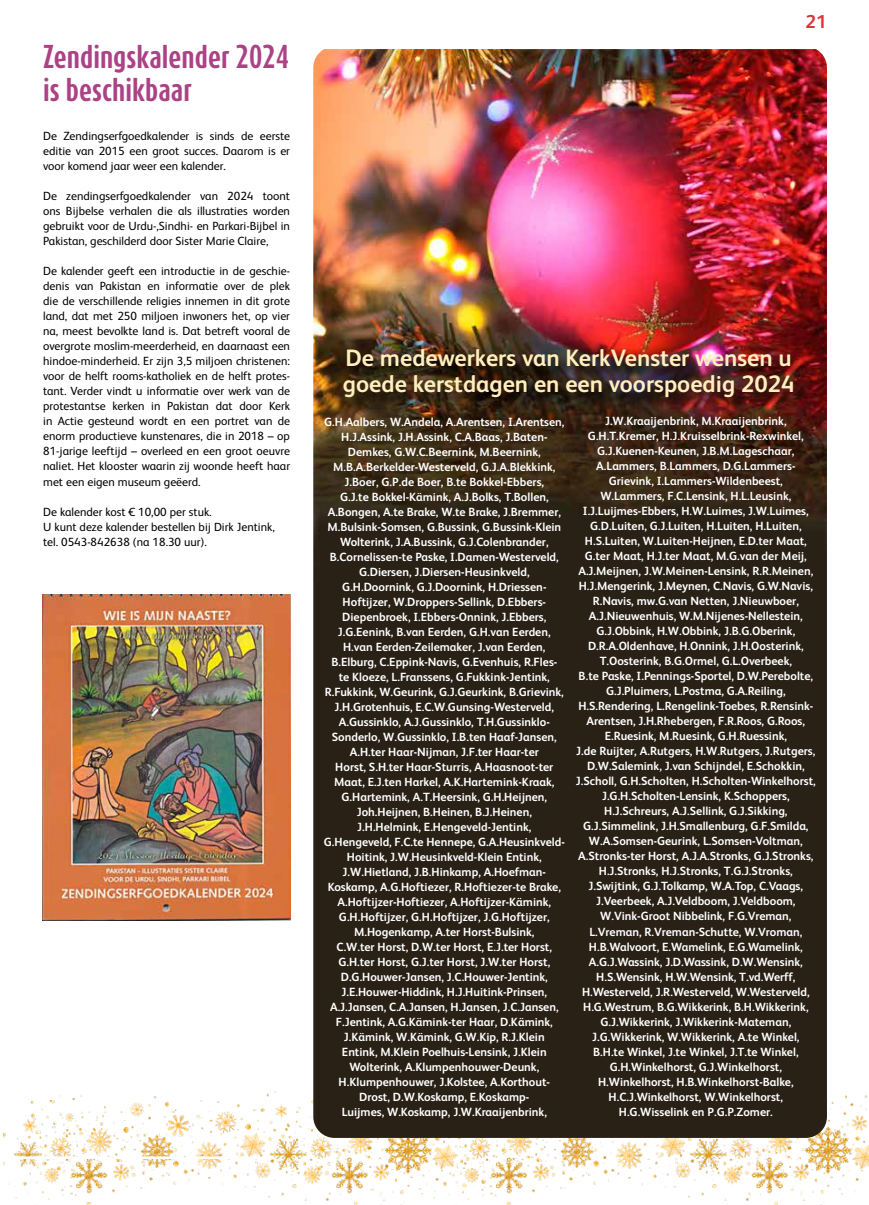
<style>
.page{position:relative;width:869px;height:1205px;background:#fff}
.page>*{position:absolute;margin:0;border:0;box-sizing:border-box;transform-origin:0 0}
.t1{font:700 27.5px/32.5px "Dax Compact";color:#aa4285}
.t2{font:700 23.75px/26.2px "FS Albert";color:#ffefbe}
.t3{font:700 18.75px "FS Albert";color:#de353a}
.t4{font:700 11.88px/15px "FS Albert";color:#fff;text-align:center}
.t5{font:11.88px/15px "FS Albert";color:#000;text-align:justify}
</style>
<div class="page">
<img style="left:3px;top:1091px;width:865px;height:114px">
<hr style="left:0;top:1156px;width:273px;height:3px;background:#fff">
<img style="left:313px;top:49px;width:513px;height:1089px">
<img style="left:43px;top:594px;width:248px;height:326px">
<div style="left:346px;top:351px;width:462px;height:61px;background:#000;opacity:.75"></div>
<h1 class="t1" style="left:43px;top:40px;width:247px">Zendingskalender 2024 is beschikbaar</h1>
<p class="t5" style="left:43px;top:128px;width:248px">De Zendingserfgoedkalender is sinds de eerste editie van 2015 een groot succes. Daarom is er voor komend jaar weer een kalender.</p>
<p class="t5" style="left:43px;top:188px;width:248px">De zendingserfgoedkalender van 2024 toont ons Bijbelse verhalen die als illustraties worden gebruikt voor de Urdu-,Sindhi- en Parkari-Bijbel in Pakistan, geschilderd door Sister Marie Claire,</p>
<p class="t5" style="left:43px;top:263px;width:248px">De kalender geeft een introductie in de geschie&shy;denis van Pakistan en informatie over de plek die de verschillende religies innemen in dit grote land, dat met 250 miljoen inwoners het, op vier na, meest bevolkte land is. Dat betreft vooral de overgrote moslim-meerderheid, en daarnaast een hindoe-minderheid. Er zijn 3,5 miljoen christenen: voor de helft rooms-katholiek en de helft protes&shy;tant. Verder vindt u informatie over werk van de protestantse kerken in Pakistan dat door Kerk in Actie gesteund wordt en een portret van de enorm productieve kunstenares, die in 2018 – op 81-jarige leeftijd – overleed en een groot oeuvre naliet. Het klooster waarin zij woonde heeft haar met een eigen museum geëerd.</p>
<p class="t5" style="left:43px;top:503px;width:233px;text-align:left">De kalender kost € 10,00 per stuk.<br>U kunt deze kalender bestellen bij Dirk Jentink, tel. 0543-842638 (na 18.30 uur).</p>
<h3 class="t3" style="left:805px;top:9px;width:23px">21</h3>
<h2 class="t2" style="left:343px;top:343px;width:453px">De medewerkers van KerkVenster wensen u goede kerstdagen en een voorspoedig 2024</h2>
<p class="t4" style="left:324px;top:413px;width:242px">G.H.Aalbers, W.Andela, A.Arentsen, I.Arentsen, H.J.Assink, J.H.Assink, C.A.Baas, J.Baten-Demkes, G.W.C.Beernink, M.Beernink, M.B.A.Berkelder-Westerveld, G.J.A.Blekkink, J.Boer, G.P.de Boer, B.te Bokkel-Ebbers,<br>G.J.te Bokkel-Kämink, A.J.Bolks, T.Bollen, A.Bongen, A.te Brake, W.te Brake, J.Bremmer, M.Bulsink-Somsen, G.Bussink, G.Bussink-Klein Wolterink, J.A.Bussink, G.J.Colenbrander, B.Cornelissen-te Paske, I.Damen-Westerveld, G.Diersen, J.Diersen-Heusinkveld, G.H.Doornink, G.J.Doornink, H.Driessen-Hoftijzer, W.Droppers-Sellink, D.Ebbers-Diepenbroek, I.Ebbers-Onnink, J.Ebbers, J.G.Eenink, B.van Eerden, G.H.van Eerden, H.van Eerden-Zeilemaker, J.van Eerden, B.Elburg, C.Eppink-Navis, G.Evenhuis, R.Fles-<br>te Kloeze, L.Franssens, G.Fukkink-Jentink, R.Fukkink, W.Geurink, G.J.Geurkink, B.Grievink, J.H.Grotenhuis, E.C.W.Gunsing-Westerveld, A.Gussinklo, A.J.Gussinklo, T.H.Gussinklo-Sonderlo, W.Gussinklo, I.B.ten Haaf-Jansen, A.H.ter Haar-Nijman, J.F.ter Haar-ter<br>Horst, S.H.ter Haar-Sturris, A.Haasnoot-ter Maat, E.J.ten Harkel, A.K.Hartemink-Kraak, G.Hartemink, A.T.Heersink, G.H.Heijnen, Joh.Heijnen, B.Heinen, B.J.Heinen, J.H.Helmink, E.Hengeveld-Jentink, G.Hengeveld, F.C.te Hennepe, G.A.Heusinkveld-Hoitink, J.W.Heusinkveld-Klein Entink, J.W.Hietland, J.B.Hinkamp, A.Hoefman-Koskamp, A.G.Hoftiezer, R.Hoftiezer-te Brake, A.Hoftijzer-Hoftiezer, A.Hoftijzer-Kämink, G.H.Hoftijzer, G.H.Hoftijzer, J.G.Hoftijzer, M.Hogenkamp, A.ter Horst-Bulsink,<br>C.W.ter Horst, D.W.ter Horst, E.J.ter Horst, G.H.ter Horst, G.J.ter Horst, J.W.ter Horst, D.G.Houwer-Jansen, J.C.Houwer-Jentink, J.E.Houwer-Hiddink, H.J.Huitink-Prinsen, A.J.Jansen, C.A.Jansen, H.Jansen, J.C.Jansen, F.Jentink, A.G.Kämink-ter Haar, D.Kämink, J.Kämink, W.Kämink, G.W.Kip, R.J.Klein<br>Entink, M.Klein Poelhuis-Lensink, J.Klein Wolterink, A.Klumpenhouwer-Deunk, H.Klumpenhouwer, J.Kolstee, A.Korthout-Drost, D.W.Koskamp, E.Koskamp-<br>Luijmes, W.Koskamp, J.W.Kraaijenbrink,</p>
<p class="t4" style="left:575px;top:413px;width:241px">J.W.Kraaijenbrink, M.Kraaijenbrink, G.H.T.Kremer, H.J.Kruisselbrink-Rexwinkel, G.J.Kuenen-Keunen, J.B.M.Lageschaar, A.Lammers, B.Lammers, D.G.Lammers-Grievink, I.Lammers-Wildenbeest, W.Lammers, F.C.Lensink, H.L.Leusink, I.J.Luijmes-Ebbers, H.W.Luimes, J.W.Luimes, G.D.Luiten, G.J.Luiten, H.Luiten, H.Luiten, H.S.Luiten, W.Luiten-Heijnen, E.D.ter Maat, G.ter Maat, H.J.ter Maat, M.G.van der Meij, A.J.Meijnen, J.W.Meinen-Lensink, R.R.Meinen, H.J.Mengerink, J.Meynen, C.Navis, G.W.Navis, R.Navis, mw.G.van Netten, J.Nieuwboer, A.J.Nieuwenhuis, W.M.Nijenes-Nellestein, G.J.Obbink, H.W.Obbink, J.B.G.Oberink, D.R.A.Oldenhave, H.Onnink, J.H.Oosterink, T.Oosterink, B.G.Ormel, G.L.Overbeek,<br>B.te Paske, I.Pennings-Sportel, D.W.Perebolte, G.J.Pluimers, L.Postma, G.A.Reiling, H.S.Rendering, L.Rengelink-Toebes, R.Rensink-Arentsen, J.H.Rhebergen, F.R.Roos, G.Roos, E.Ruesink, M.Ruesink, G.H.Ruessink,<br>J.de Ruijter, A.Rutgers, H.W.Rutgers, J.Rutgers, D.W.Salemink, J.van Schijndel, E.Schokkin, J.Scholl, G.H.Scholten, H.Scholten-Winkelhorst, J.G.H.Scholten-Lensink, K.Schoppers, H.J.Schreurs, A.J.Sellink, G.J.Sikking, G.J.Simmelink, J.H.Smallenburg, G.F.Smilda, W.A.Somsen-Geurink, L.Somsen-Voltman, A.Stronks-ter Horst, A.J.A.Stronks, G.J.Stronks, H.J.Stronks, H.J.Stronks, T.G.J.Stronks, J.Swijtink, G.J.Tolkamp, W.A.Top, C.Vaags, J.Veerbeek, A.J.Veldboom, J.Veldboom, W.Vink-Groot Nibbelink, F.G.Vreman, L.Vreman, R.Vreman-Schutte, W.Vroman, H.B.Walvoort, E.Wamelink, E.G.Wamelink, A.G.J.Wassink, J.D.Wassink, D.W.Wensink, H.S.Wensink, H.W.Wensink, T.vd.Werff, H.Westerveld, J.R.Westerveld, W.Westerveld, H.G.Westrum, B.G.Wikkerink, B.H.Wikkerink, G.J.Wikkerink, J.Wikkerink-Mateman, J.G.Wikkerink, W.Wikkerink, A.te Winkel, B.H.te Winkel, J.te Winkel, J.T.te Winkel, G.H.Winkelhorst, G.J.Winkelhorst, H.Winkelhorst, H.B.Winkelhorst-Balke, H.C.J.Winkelhorst, W.Winkelhorst, H.G.Wisselink en P.G.P.Zomer.</p>
</div>
